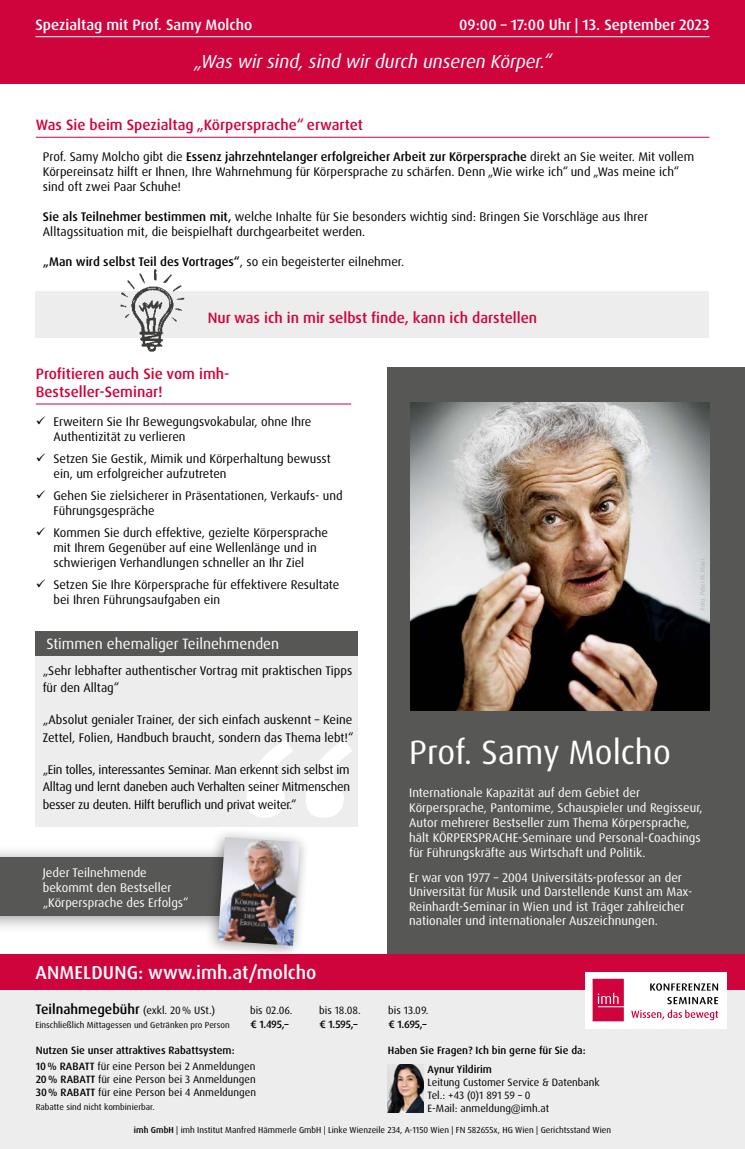
<style>
.page{position:relative;width:745px;height:1149px;background:#fff}
.page>*{position:absolute;margin:0;border:0;box-sizing:border-box;transform-origin:0 0}
.t1{font:italic 262.88px "Trebuchet MS";color:#fff}
.t2{font:33.75px "Dax Pro";color:#fff}
.t3{font:italic 18.75px "Dax Pro";letter-spacing:-.005em;color:#fff}
.t4{font:500 18.75px "Dax Pro";color:#fff}
.t5{font:500 15px/18px "Dax Pro";color:#d0043c}
.t6{font:500 15px "Dax Pro";color:#fff}
.t7{font:15px "Dax Pro";color:#fff}
.t8{font:500 13.75px "Dax Pro";color:#000}
.t9{font:12.5px/15px "Dax Pro";color:#000}
.t10{font:12.5px/15px "Dax Pro";color:#fff}
.t11{font:500 12.5px "Dax Pro";color:#000}
.t12{font:10.62px/12.8px "Dax Pro";color:#000}
.t13{font:500 10.62px/16.2px "Dax Pro";color:#000}
.t14{font:8.75px "Dax Pro";color:#000}
.t15{font:6.25px "Dax Pro";letter-spacing:-.005em;color:#b3b2b2}
.s1{font-weight:500}
.s2{font-weight:400}
.s3{font-weight:400;font-size:10.62px}
</style>
<div class="page">
<div style="left:0;top:843px;width:301px;height:90px;background:#000;opacity:.4"></div>
<div style="left:0;top:857px;width:288px;height:58px;background:#575756"></div>
<div style="left:387px;top:367px;width:357px;height:586px;background:#575756"></div>
<div style="left:36px;top:291px;width:672px;height:46px;background:#ededed"></div>
<div style="left:0;top:0;width:744px;height:84px;background:#d0043c"></div>
<hr style="left:36px;top:137px;width:673px;height:1px;background:#d0043c">
<img style="left:110px;top:269px;width:83px;height:83px">
<img style="left:410px;top:402px;width:299px;height:308px">
<hr style="left:35px;top:36px;width:674px;height:1px;background:#fff">
<div style="left:0;top:980px;width:744px;height:168px;background:#ededed"></div>
<div style="left:0;top:953px;width:744px;height:36px;background:#d0043c"></div>
<div style="left:585px;top:971px;width:141px;height:57px;background:#fff"></div>
<svg style="left:592px;top:978px;width:31px;height:42px"></svg>
<svg style="left:667px;top:997px;width:50px;height:6px"></svg>
<svg style="left:650px;top:983px;width:67px;height:7px"></svg>
<svg style="left:631px;top:1009px;width:86px;height:10px"></svg>
<div style="left:36px;top:646px;width:322px;height:180px;background:#ededed"></div>
<div style="left:36px;top:631px;width:322px;height:24px;background:#575756"></div>
<hr style="left:36px;top:403px;width:315px;height:1px;background:#d0043c">
<div style="left:204px;top:827px;width:106px;height:132px;background:#000;opacity:.4"></div>
<img style="left:218px;top:836px;width:82px;height:109px">
<img style="left:387px;top:1064px;width:36px;height:47px">
<p class="t6" style="left:35px;top:15px;width:218px">Spezialtag mit Prof. Samy Molcho</p>
<p class="t6" style="left:459px;top:15px;width:251px">09:00 – 17:00 Uhr | 13. September 2023</p>
<h3 class="t3" style="left:194px;top:49px;width:359px">„Was wir sind, sind wir durch unseren Körper.“</h3>
<p class="t5" style="left:36px;top:116px;width:328px">Was Sie beim Spezialtag „Körpersprache“ erwartet</p>
<p class="t9" style="left:43px;top:149px;width:652px">Prof. Samy Molcho gibt die <span class="s1">Essenz jahrzehntelanger erfolgreicher Arbeit zur Körpersprache</span> direkt an Sie weiter. Mit vollem<br>Körpereinsatz hilft er Ihnen, Ihre Wahrnehmung für Körpersprache zu schärfen. Denn „Wie wirke ich“ und „Was meine ich“ sind oft zwei Paar Schuhe!</p>
<p class="t9" style="left:43px;top:209px;width:606px"><span class="s1">Sie als Teilnehmer bestimmen mit,</span> welche Inhalte für Sie besonders wichtig sind: Bringen Sie Vorschläge aus Ihrer<br>Alltagssituation mit, die beispielhaft durchgearbeitet werden.</p>
<p class="t11" style="left:43px;top:253px;width:362px">„Man wird selbst Teil des Vortrages“<span class="s2">, so ein begeisterter eilnehmer.</span></p>
<p class="t5" style="left:207px;top:308px;width:331px">Nur was ich in mir selbst finde, kann ich darstellen</p>
<p class="t5" style="left:36px;top:364px;width:195px">Profitieren auch Sie vom imh-<br>Bestseller-Seminar!</p>
<p class="t9" style="left:53px;top:414px;width:259px">Erweitern Sie Ihr Bewegungsvokabular, ohne Ihre<br>Authentizität zu verlieren</p>
<p class="t9" style="left:53px;top:451px;width:278px">Setzen Sie Gestik, Mimik und Körperhaltung bewusst ein, um erfolgreicher aufzutreten</p>
<p class="t9" style="left:53px;top:488px;width:290px">Gehen Sie zielsicherer in Präsentationen, Verkaufs- und<br>Führungsgespräche</p>
<p class="t9" style="left:53px;top:525px;width:276px">Kommen Sie durch effektive, gezielte Körpersprache mit Ihrem Gegenüber auf eine Wellenlänge und in schwierigen Verhandlungen schneller an Ihr Ziel</p>
<p class="t9" style="left:53px;top:577px;width:287px">Setzen Sie Ihre Körpersprache für effektivere Resultate bei Ihren Führungsaufgaben ein</p>
<p class="t7" style="left:46px;top:634px;width:234px">Stimmen ehemaliger Teilnehmenden</p>
<p class="t15" style="left:698px;top:609px;width:53px;rotate:-90deg">Foto: Peter M. Mayr</p>
<p class="t9" style="left:43px;top:661px;width:311px;line-height:17.5px">„Sehr lebhafter authentischer Vortrag mit praktischen Tipps für den Alltag“</p>
<p class="t9" style="left:43px;top:711px;width:312px;line-height:17.5px">„Absolut genialer Trainer, der sich einfach auskennt – Keine<br>Zettel, Folien, Handbuch braucht, sondern das Thema lebt!“</p>
<p class="t9" style="left:43px;top:760px;width:309px;line-height:17.5px;text-align:justify">„Ein tolles, interessantes Seminar. Man erkennt sich selbst im Alltag und lernt daneben auch Verhalten seiner Mitmenschen besser zu deuten. Hilft beruflich und privat weiter.“</p>
<h1 class="t1" style="left:213px;top:679px;width:139px">“</h1>
<p class="t10" style="left:43px;top:864px;width:147px">Jeder Teilnehmende bekommt den Bestseller „Körpersprache des Erfolgs“</p>
<h2 class="t2" style="left:409px;top:730px;width:263px">Prof. Samy Molcho</h2>
<p class="t10" style="left:409px;top:784px;width:295px">Internationale Kapazität auf dem Gebiet der Körpersprache, Pantomime, Schauspieler und Regisseur, Autor mehrerer Bestseller zum Thema Körpersprache, hält KÖRPERSPRACHE-Seminare und Personal-Coachings für Führungskräfte aus Wirtschaft und Politik.</p>
<p class="t10" style="left:409px;top:870px;width:284px;line-height:14.4px">Er war von 1977 – 2004 Universitäts-professor an der Universität für Musik und Darstellende Kunst am Max-Reinhardt-Seminar in Wien und ist Träger zahlreicher nationaler und internationaler Auszeichnungen.</p>
<h3 class="t4" style="left:36px;top:959px;width:282px">ANMELDUNG: www.imh.at/molcho</h3>
<p class="t8" style="left:35px;top:1000px;width:181px">Teilnahmegebühr <span class="s3">(exkl. 20% USt.)</span></p>
<p class="t14" style="left:35px;top:1019px;width:195px">Einschließlich Mittagessen und Getränken pro Person</p>
<p class="t12" style="left:250px;top:1003px;width:44px">bis 02.06.</p>
<p class="t12" style="left:319px;top:1003px;width:43px">bis 18.08.</p>
<p class="t12" style="left:388px;top:1003px;width:42px">bis 13.09.</p>
<p class="t13" style="left:250px;top:1015px;width:40px">€ 1.495,–</p>
<p class="t13" style="left:319px;top:1015px;width:40px">€ 1.595,–</p>
<p class="t13" style="left:388px;top:1015px;width:40px">€ 1.695,–</p>
<p class="t13" style="left:36px;top:1041px;width:221px">Nutzen Sie unser attraktives Rabattsystem:<br>10% RABATT <span class="s2">für eine Person bei 2 Anmeldungen</span></p>
<p class="t12" style="left:36px;top:1072px;width:222px"><span class="s1">20% RABATT</span> für eine Person bei 3 Anmeldungen<br><span class="s1">30% RABATT</span> für eine Person bei 4 Anmeldungen</p>
<p class="t14" style="left:36px;top:1100px;width:120px">Rabatte sind nicht kombinierbar.</p>
<p class="t14" style="left:134px;top:1124px;width:478px"><span class="s1">imh GmbH</span> | imh Institut Manfred Hämmerle GmbH | Linke Wienzeile 234, A-1150 Wien | FN 582655x, HG Wien | Gerichtsstand Wien</p>
<p class="t13" style="left:387px;top:1041px;width:199px">Haben Sie Fragen? Ich bin gerne für Sie da:</p>
<p class="t13" style="left:427px;top:1061px;width:66px">Aynur Yildirim</p>
<p class="t12" style="left:427px;top:1075px;width:174px">Leitung Customer Service &amp; Datenbank<br>Tel.: +43 (0)1 891 59 – 0<br>E-Mail: anmeldung@imh.at</p>
</div>
